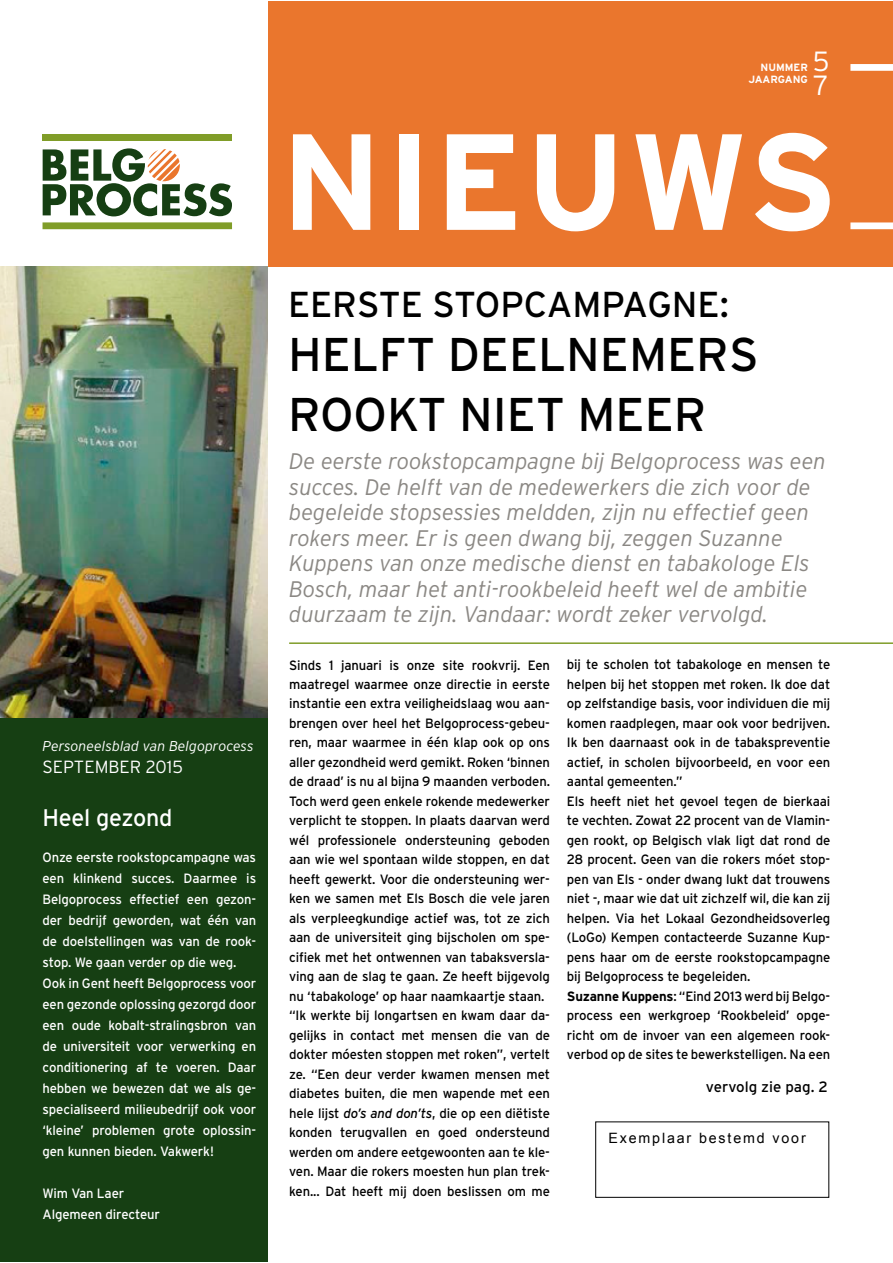
<style>
.page{position:relative;width:893px;height:1263px;background:#fff}
.page>*{position:absolute;margin:0;border:0;box-sizing:border-box;transform-origin:0 0}
.t1{font:700 136.5px "Interstate";letter-spacing:.02em;color:#fff}
.t2{font:47.25px/60px "Interstate";color:#000}
.t3{font:36px "Interstate";color:#000}
.t4{font:300 27.75px/24px "Interstate";color:#fff}
.t5{font:24px "Interstate";letter-spacing:-.01em;color:#fff}
.t6{font:italic 300 22.5px/25.5px "Interstate";color:#8b8884}
.t7{font:300 17.55px "Interstate";color:#fff}
.t8{font:15px "Interstate";color:#000}
.t9{font:italic 300 14.25px "Interstate";color:#fff}
.t10{font:14.25px "Arial";letter-spacing:.13em;color:#000}
.t11{font:13.5px/19.5px "Interstate";letter-spacing:-.01em;color:#000}
.t12{font:13.5px/21px "Interstate";letter-spacing:-.01em;color:#fff}
.t13{font:700 10.5px/12px "Interstate";letter-spacing:-.005em;color:#fff;text-align:right}
.s1{font-style:italic}
.s2{font-weight:700}
</style>
<div class="page">
<div style="left:268px;top:1px;width:624px;height:265px;background:#ea762d"></div>
<svg style="left:43px;top:148px;width:189px;height:68px"></svg>
<div style="left:43px;top:135px;width:189px;height:6px;background:#809d28"></div>
<div style="left:43px;top:222px;width:189px;height:7px;background:#809d28"></div>
<div style="left:850px;top:64px;width:42px;height:7px;background:#fff"></div>
<div style="left:850px;top:222px;width:42px;height:7px;background:#fff"></div>
<div style="left:595px;top:1121px;width:234px;height:77px;border:1px solid #000"></div>
<hr style="left:289px;top:642px;width:603px;height:2px;background:#809d28">
<div style="left:0;top:266px;width:268px;height:995px;background:#163f13"></div>
<img style="left:0;top:266px;width:268px;height:451px">
<p class="t9" style="left:43px;top:738px;width:213px">Personeelsblad van Belgoprocess</p>
<p class="t7" style="left:43px;top:757px;width:142px">SEPTEMBER 2015</p>
<h3 class="t5" style="left:43px;top:804px;width:132px">Heel gezond</h3>
<p class="t12" style="left:43px;top:847px;width:215px">Onze eerste rookstopcampagne was een klinkend succes. Daarmee is Belgoprocess effectief een gezon&shy;der bedrijf geworden, wat één van de doelstellingen was van de rook&shy;stop. We gaan verder op die weg.<br>Ook in Gent heeft Belgoprocess voor een gezonde oplossing gezorgd door een oude kobalt-stralingsbron van de universiteit voor verwerking en conditionering af te voeren. Daar hebben we bewezen dat we als ge&shy;specialiseerd milieubedrijf ook voor ‘kleine’ problemen grote oplossin&shy;gen kunnen bieden. Vakwerk!</p>
<p class="t12" style="left:43px;top:1183px;width:119px">Wim Van Laer<br>Algemeen directeur</p>
<h3 class="t4" style="left:813px;top:49px;width:18px">5<br>7</h3>
<p class="t13" style="left:748px;top:61px;width:61px">NUMMER<br>JAARGANG</p>
<h1 class="t1" style="left:281px;top:106px;width:558px">NIEUWS</h1>
<h3 class="t3" style="left:288px;top:285px;width:442px">EERSTE STOPCAMPAGNE:</h3>
<h2 class="t2" style="left:288px;top:324px;width:472px">HELFT DEELNEMERS<br>ROOKT NIET MEER</h2>
<p class="t6" style="left:289px;top:448px;width:538px">De eerste rookstopcampagne bij Belgoprocess was een succes. De helft van de medewerkers die zich voor de begeleide stopsessies meldden, zijn nu effectief geen rokers meer. Er is geen dwang bij, zeggen Suzanne Kuppens van onze medische dienst en tabakologe Els Bosch, maar het anti-rookbeleid heeft wel de ambitie duurzaam te zijn. Vandaar: wordt zeker vervolgd.</p>
<p class="t11" style="left:289px;top:655px;width:262px">Sinds 1 januari is onze site rookvrij. Een maatregel waarmee onze directie in eerste instantie een extra veiligheidslaag wou aan&shy;brengen over heel het Belgoprocess-gebeu&shy;ren, maar waarmee in één klap ook op ons aller gezondheid werd gemikt. Roken ‘binnen de draad’ is nu al bijna 9 maanden verboden.<br>Toch werd geen enkele rokende medewerker verplicht te stoppen. In plaats daarvan werd wél professionele ondersteuning geboden aan wie wel spontaan wilde stoppen, en dat heeft gewerkt. Voor die ondersteuning wer&shy;ken we samen met Els Bosch die vele jaren als verpleegkundige actief was, tot ze zich aan de universiteit ging bijscholen om spe&shy;cifiek met het ontwennen van tabaksversla&shy;ving aan de slag te gaan. Ze heeft bijgevolg nu ‘tabakologe’ op haar naamkaartje staan. “Ik werkte bij longartsen en kwam daar da&shy;gelijks in contact met mensen die van de dokter móesten stoppen met roken”, vertelt ze. “Een deur verder kwamen mensen met diabetes buiten, die men wapende met een hele lijst <span class="s1">do’s and don’ts</span>, die op een diëtiste konden terugvallen en goed ondersteund werden om andere eetgewoonten aan te kle&shy;ven. Maar die rokers moesten hun plan trek&shy;ken... Dat heeft mij doen beslissen om me</p>
<p class="t11" style="left:567px;top:655px;width:265px">bij te scholen tot tabakologe en mensen te helpen bij het stoppen met roken. Ik doe dat op zelfstandige basis, voor individuen die mij komen raadplegen, maar ook voor bedrijven.<br>Ik ben daarnaast ook in de tabakspreventie actief, in scholen bijvoorbeeld, en voor een aantal gemeenten.”<br>Els heeft niet het gevoel tegen de bierkaai te vechten. Zowat 22 procent van de Vlamin&shy;gen rookt, op Belgisch vlak ligt dat rond de 28 procent. Geen van die rokers móet stop&shy;pen van Els - onder dwang lukt dat trouwens niet -, maar wie dat uit zichzelf wil, die kan zij helpen. Via het Lokaal Gezondheidsoverleg (LoGo) Kempen contacteerde Suzanne Kup&shy;pens haar om de eerste rookstopcampagne bij Belgoprocess te begeleiden.<br><span class="s2">Suzanne Kuppens</span>: “Eind 2013 werd bij Belgo&shy;process een werkgroep ‘Rookbeleid’ opge&shy;richt om de invoer van een algemeen rook&shy;verbod op de sites te bewerkstelligen. Na een</p>
<p class="t8" style="left:706px;top:1078px;width:124px">vervolg zie pag. 2</p>
<p class="t10" style="left:608px;top:1128px;width:199px">Exemplaar bestemd voor</p>
</div>
